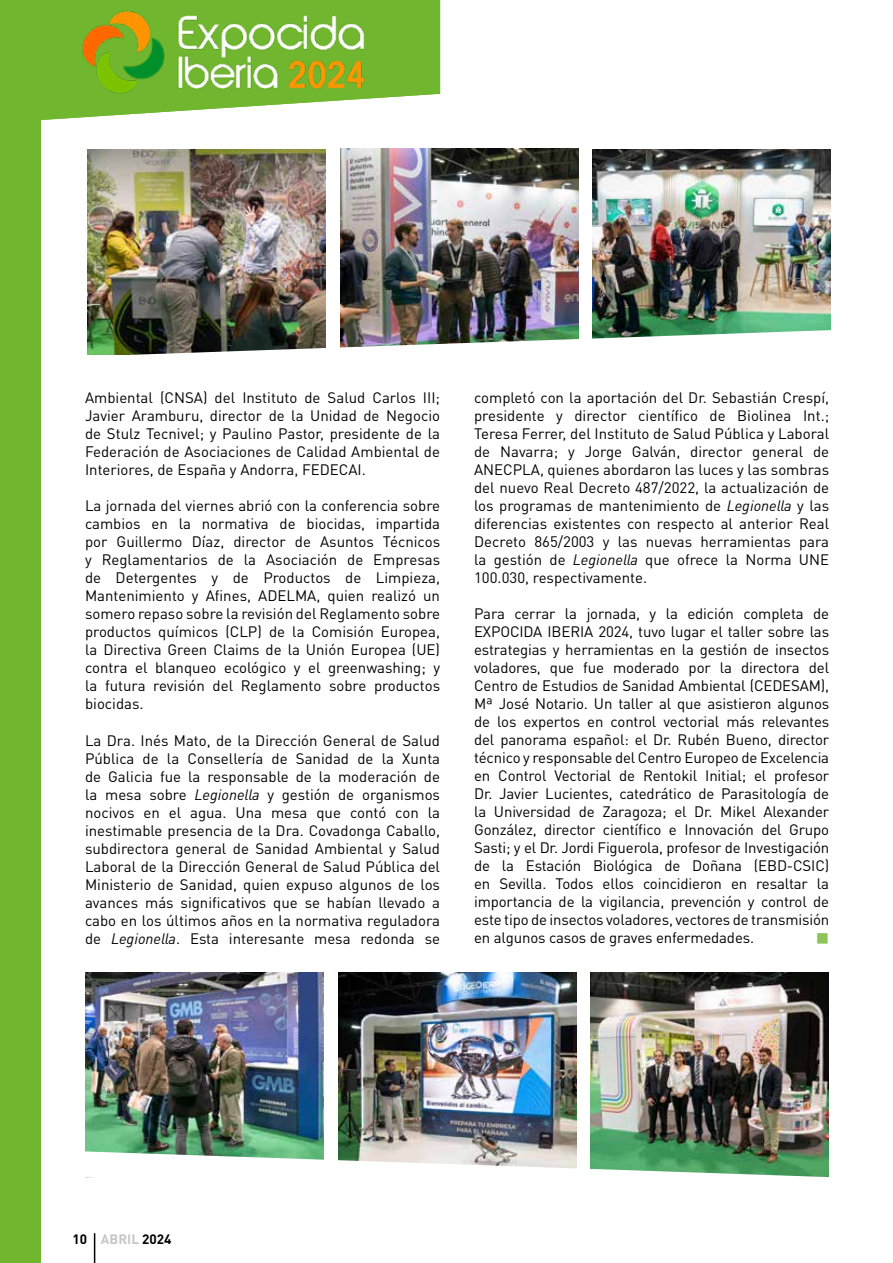
<style>
.page{position:relative;width:893px;height:1263px;background:#fff}
.page>*{position:absolute;margin:0;border:0;box-sizing:border-box;transform-origin:0 0}
.t1{font:18px "Wingdings";color:#8cc458}
.t2{font:15px/18px "DIN Pro";color:#000;text-align:justify}
.t3{font:700 13.5px "DIN Pro";color:#000}
.s1{font-style:italic}
.s2{color:#c6c6c6}
</style>
<div class="page">
<hr style="left:94px;top:1233px;width:1px;height:30px;background:#000">
<img style="left:87px;top:149px;width:238px;height:181px">
<img style="left:592px;top:149px;width:238px;height:181px">
<img style="left:340px;top:149px;width:238px;height:181px">
<img style="left:87px;top:330px;width:744px;height:25px">
<img style="left:85px;top:972px;width:238px;height:179px">
<img style="left:590px;top:973px;width:238px;height:178px">
<img style="left:338px;top:972px;width:238px;height:179px">
<svg style="left:85px;top:1151px;width:744px;height:27px"></svg>
<svg style="left:40px;top:0;width:400px;height:123px;fill:#70b62f"></svg>
<img style="left:74px;top:3px;width:290px;height:97px">
<div style="left:0;top:0;width:40px;height:1263px;background:#70b62f"></div>
<p class="t2" style="left:85px;top:388px;width:357px">Ambiental (CNSA) del Instituto de Salud Carlos III; Javier Aramburu, director de la Unidad de Negocio de Stulz Tecnivel; y Paulino Pastor, presidente de la Federación de Asociaciones de Calidad Ambiental de Interiores, de España y Andorra, FEDECAI.</p>
<p class="t2" style="left:85px;top:496px;width:357px">La jornada del viernes abrió con la conferencia sobre cambios en la normativa de biocidas, impartida por Guillermo Díaz, director de Asuntos Técnicos y Reglamentarios de la Asociación de Empresas de Detergentes y de Productos de Limpieza, Mantenimiento y Afines, ADELMA, quien realizó un somero repaso sobre la revisión del Reglamento sobre productos químicos (CLP) de la Comisión Europea, la Directiva Green Claims de la Unión Europea (UE) contra el blanqueo ecológico y el greenwashing; y la futura revisión del Reglamento sobre productos biocidas.</p>
<p class="t2" style="left:85px;top:731px;width:357px">La Dra. Inés Mato, de la Dirección General de Salud Pública de la Consellería de Sanidad de la Xunta de Galicia fue la responsable de la moderación de la mesa sobre <span class="s1">Legionella</span> y gestión de organismos nocivos en el agua. Una mesa que contó con la inestimable presencia de la Dra. Covadonga Caballo, subdirectora general de Sanidad Ambiental y Salud Laboral de la Dirección General de Salud Pública del Ministerio de Sanidad, quien expuso algunos de los avances más significativos que se habían llevado a cabo en los últimos años en la normativa reguladora de <span class="s1">Legionella</span>. Esta interesante mesa redonda se</p>
<p class="t2" style="left:474px;top:388px;width:357px">completó con la aportación del Dr. Sebastián Crespí, presidente y director científico de Biolinea Int.; Teresa Ferrer, del Instituto de Salud Pública y Laboral de Navarra; y Jorge Galván, director general de ANECPLA, quienes abordaron las luces y las sombras del nuevo Real Decreto 487/2022, la actualización de los programas de mantenimiento de <span class="s1">Legionella</span> y las diferencias existentes con respecto al anterior Real Decreto 865/2003 y las nuevas herramientas para la gestión de <span class="s1">Legionella</span> que ofrece la Norma UNE 100.030, respectivamente.</p>
<p class="t2" style="left:474px;top:604px;width:357px">Para cerrar la jornada, y la edición completa de EXPOCIDA IBERIA 2024, tuvo lugar el taller sobre las estrategias y herramientas en la gestión de insectos voladores, que fue moderado por la directora del Centro de Estudios de Sanidad Ambiental (CEDESAM), Mª José Notario. Un taller al que asistieron algunos de los expertos en control vectorial más relevantes del panorama español: el Dr. Rubén Bueno, director técnico y responsable del Centro Europeo de Excelencia en Control Vectorial de Rentokil Initial; el profesor Dr. Javier Lucientes, catedrático de Parasitología de la Universidad de Zaragoza; el Dr. Mikel Alexander González, director científico e Innovación del Grupo Sasti; y el Dr. Jordi Figuerola, profesor de Investigación de la Estación Biológica de Doñana (EBD-CSIC) en Sevilla. Todos ellos coincidieron en resaltar la importancia de la vigilancia, prevención y control de este tipo de insectos voladores, vectores de transmisión en algunos casos de graves enfermedades.</p>
<p class="t1" style="left:816px;top:929px;width:15px">■</p>
<p class="t3" style="left:72px;top:1229px;width:101px">10 <span class="s2">ABRIL</span> 2024</p>
</div>
